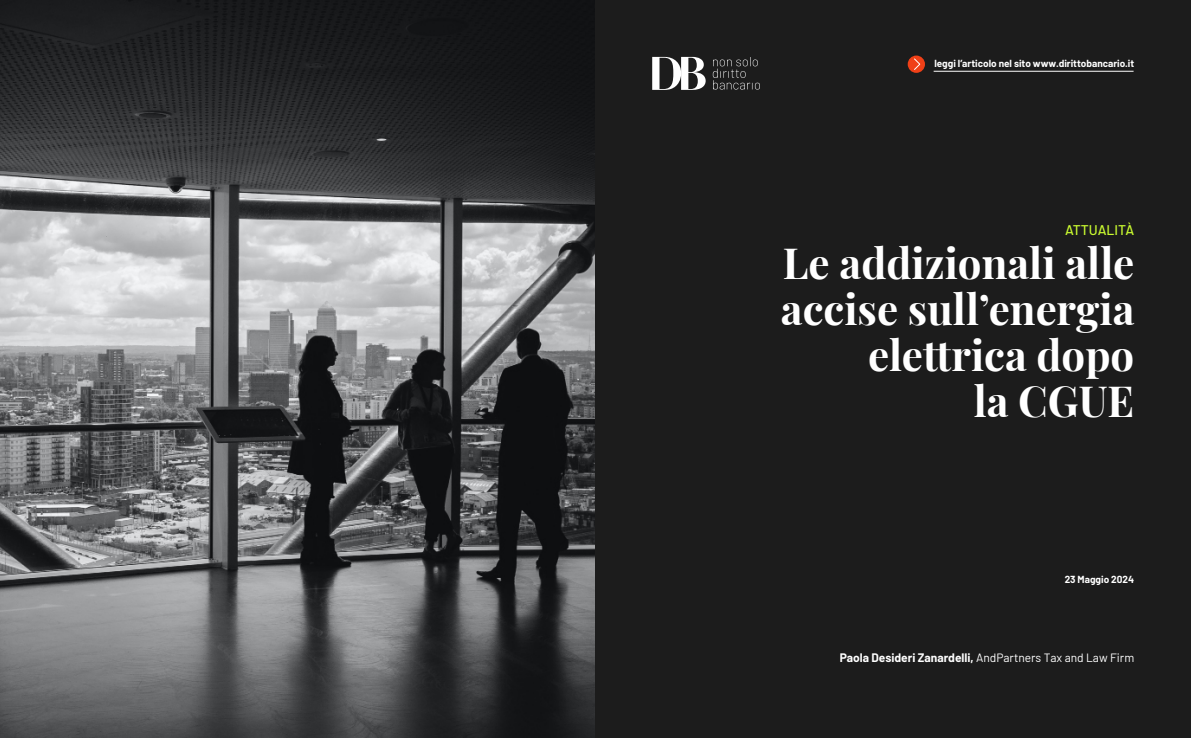
<style>
.page{position:relative;width:1191px;height:738px;background:#fff}
.page>*{position:absolute;margin:0;border:0;box-sizing:border-box;transform-origin:0 0}
.t1{font:700 42px/46px "Playfair Display";color:#fff;text-align:right}
.t2{font:500 14px "Barlow";color:#c9fa30}
.t3{font:700 12px "Barlow";color:#fff}
.t4{font:700 10px "Barlow";color:#fff}
.s1{font-weight:400}
</style>
<div class="page">
<img style="left:0;top:0;width:595px;height:737px">
<div style="left:595px;top:0;width:596px;height:737px;background:#1c1c1c"></div>
<hr style="left:933px;top:71px;width:200px;height:1px;background:#fff">
<svg style="left:907px;top:55px;width:18px;height:18px"></svg>
<svg style="left:913px;top:58px;width:7px;height:12px"></svg>
<svg style="left:713px;top:57px;width:47px;height:32px"></svg>
<svg style="left:652px;top:57px;width:53px;height:33px"></svg>
<p class="t4" style="left:934px;top:56px;width:201px">leggi l’articolo nel sito www.dirittobancario.it</p>
<h2 class="t2" style="left:1065px;top:220px;width:71px">ATTUALITÀ</h2>
<h1 class="t1" style="left:781px;top:237px;width:355px">Le addizionali alle accise sull’energia elettrica dopo<br>la CGUE</h1>
<p class="t4" style="left:1064px;top:571px;width:71px">23 Maggio 2024</p>
<p class="t3" style="left:839px;top:648px;width:296px">Paola Desideri Zanardelli, <span class="s1">AndPartners Tax and Law Firm</span></p>
</div>
